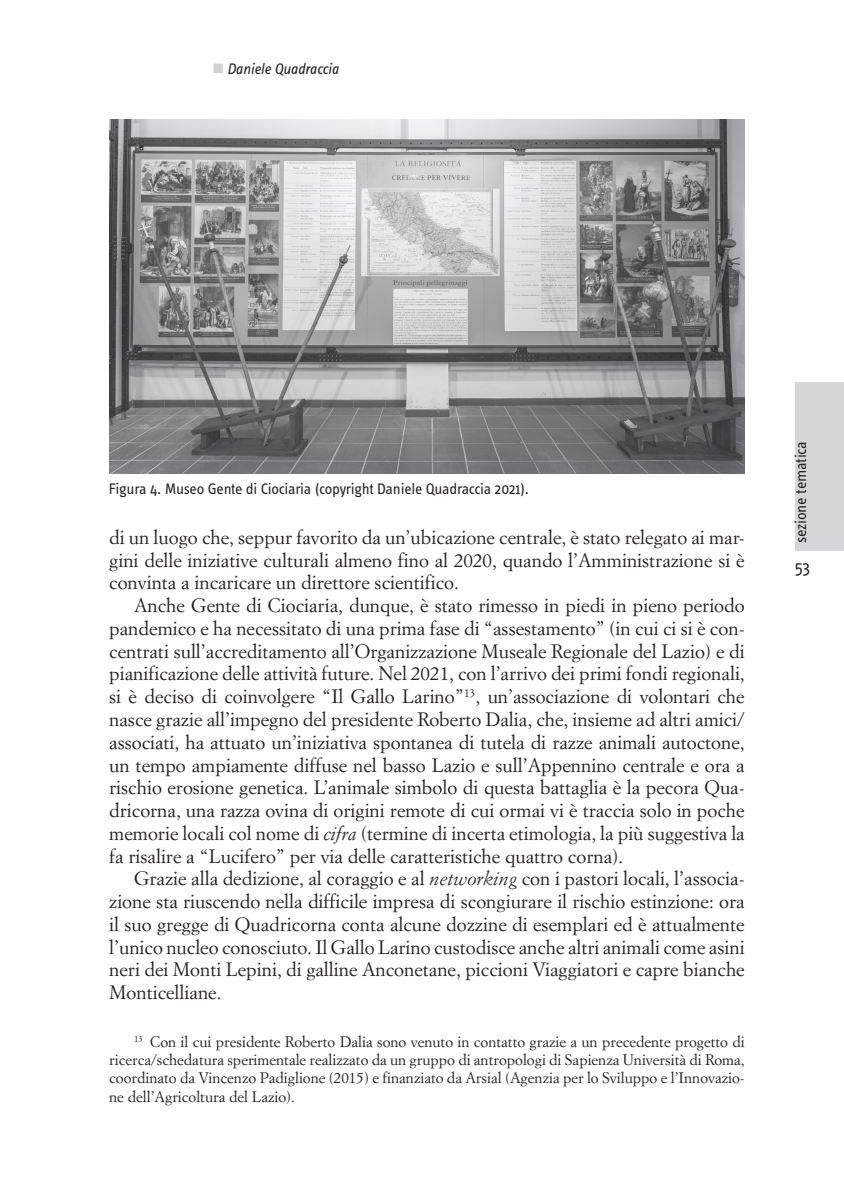
<style>
.page{position:relative;width:844px;height:1191px;background:#fff}
.page>*{position:absolute;margin:0;border:0;box-sizing:border-box;transform-origin:0 0}
.t1{font:19.07px/22.8px "Simoncini Garamond Std";color:#231f20;text-align:justify}
.t2{font:17.68px "Info Text";color:#231f20}
.t3{font:16.1px "Info Text";letter-spacing:-.01em;color:#231f20}
.t4{font:15.75px "Info Text";letter-spacing:-.02em;color:#231f20}
.t5{font:italic 15.75px "Info Text";letter-spacing:-.01em;color:#231f20}
.t6{font:15.05px/18.2px "Simoncini Garamond Std";color:#231f20;text-align:justify}
.s1{color:#d1d2d4}
.s2{font-style:italic}
</style>
<div class="page">
<div style="left:794px;top:382px;width:49px;height:169px;background:#d5d6d8"></div>
<img style="left:109px;top:119px;width:635px;height:355px">
<p class="t5" style="left:213px;top:61px;width:127px"><span class="s1">■</span> Daniele Quadraccia</p>
<p class="t4" style="left:109px;top:480px;width:421px">Figura 4. Museo Gente di Ciociaria (copyright Daniele Quadraccia 2021).</p>
<p class="t1" style="left:109px;top:525px;width:636px">di un luogo che, seppur favorito da un’ubicazione centrale, è stato relegato ai mar&shy;gini delle iniziative culturali almeno fino al 2020, quando l’Amministrazione si è convinta a incaricare un direttore scientifico.</p>
<p class="t1" style="left:109px;top:594px;width:637px;text-indent:25px">Anche Gente di Ciociaria, dunque, è stato rimesso in piedi in pieno periodo pandemico e ha necessitato di una prima fase di “assestamento” (in cui ci si è con&shy;centrati sull’accreditamento all’Organizzazione Museale Regionale del Lazio) e di pianificazione delle attività future. Nel 2021, con l’arrivo dei primi fondi regionali, si è deciso di coinvolgere “Il Gallo Larino”<sup>13</sup>, un’associazione di volontari che nasce grazie all’impegno del presidente Roberto Dalia, che, insieme ad altri amici/ associati, ha attuato un’iniziativa spontanea di tutela di razze animali autoctone, un tempo ampiamente diffuse nel basso Lazio e sull’Appennino centrale e ora a rischio erosione genetica. L’animale simbolo di questa battaglia è la pecora Qua&shy;dricorna, una razza ovina di origini remote di cui ormai vi è traccia solo in poche memorie locali col nome di <span class="s2">cifra</span> (termine di incerta etimologia, la più suggestiva la fa risalire a “Lucifero” per via delle caratteristiche quattro corna).</p>
<p class="t1" style="left:109px;top:867px;width:637px;text-indent:25px">Grazie alla dedizione, al coraggio e al <span class="s2">networking</span> con i pastori locali, l’associa&shy;zione sta riuscendo nella difficile impresa di scongiurare il rischio estinzione: ora il suo gregge di Quadricorna conta alcune dozzine di esemplari ed è attualmente l’unico nucleo conosciuto. Il Gallo Larino custodisce anche altri animali come asini neri dei Monti Lepini, di galline Anconetane, piccioni Viaggiatori e capre bianche Monticelliane.</p>
<p class="t6" style="left:109px;top:1032px;width:637px;text-indent:25px"><sup>13</sup> Con il cui presidente Roberto Dalia sono venuto in contatto grazie a un precedente progetto di ricerca/schedatura sperimentale realizzato da un gruppo di antropologi di Sapienza Università di Roma, coordinato da Vincenzo Padiglione (2015) e finanziato da Arsial (Agenzia per lo Sviluppo e l’Innovazio&shy;ne dell’Agricoltura del Lazio).</p>
<p class="t3" style="left:792px;top:543px;width:104px;rotate:-90deg">sezione tematica</p>
<p class="t2" style="left:794px;top:558px;width:17px">53</p>
</div>
